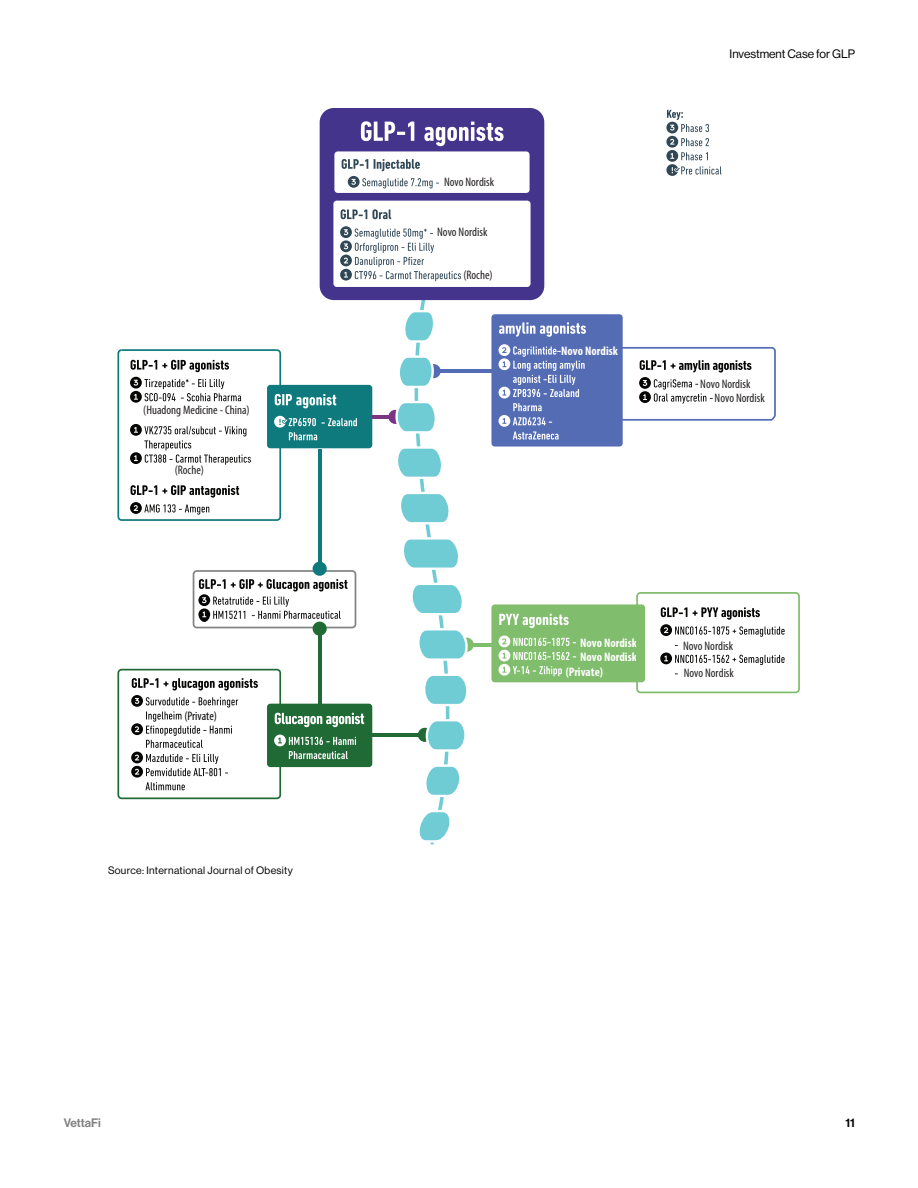
<style>
.page{position:relative;width:918px;height:1188px;background:#fff}
.page>*{position:absolute;margin:0;border:0;box-sizing:border-box;transform-origin:0 0}
.t1{font:condensed 12.3px/15px "Myriad Pro";color:#231f20}
.t2{font:700 condensed 12.3px "Myriad Pro";color:#fff}
.t3{font:condensed 12.3px "Myriad Pro";color:#060705}
.t4{font:12px "N Haas Grotesk DS Pro 55 Rg";color:#000}
.t5{font:12px "N Haas Grotesk DS Pro 65 Md";letter-spacing:-.005em;color:#818181}
.t6{font:12px "N Haas Grotesk DS Pro 65 Md";color:#000}
.Footnote_no_rule{font:10.5px "N Haas Grotesk DS Pro 55 Rg";letter-spacing:.03em;color:#000}
</style>
<div class="page">
<hr style="left:122px;top:349px;width:155px;height:2px;background:#0f7a7d">
<div style="left:117px;top:669px;width:164px;height:130px;border:2px solid #206a35;border-radius:3px"></div>
<svg style="left:660px;top:607px;width:125px;height:30px"></svg>
<svg style="left:660px;top:653px;width:125px;height:12px"></svg>
<svg style="left:623px;top:347px;width:153px;height:74px"></svg>
<div style="left:491px;top:604px;width:154px;height:78px;background:#80bd6c;border-radius:3px"></div>
<svg style="left:499px;top:614px;width:70px;height:14px"></svg>
<svg style="left:499px;top:636px;width:77px;height:40px"></svg>
<div style="left:491px;top:314px;width:132px;height:133px;background:#546cb4;border-radius:3px"></div>
<svg style="left:499px;top:322px;width:87px;height:15px"></svg>
<svg style="left:499px;top:344px;width:86px;height:96px"></svg>
<hr style="left:467px;top:643px;width:24px;height:3px;background:#80bd6c">
<div style="left:460px;top:638px;width:14px;height:14px;background:#80bd6c;border-radius:50%"></div>
<hr style="left:434px;top:369px;width:58px;height:4px;background:#546cb4">
<div style="left:320px;top:108px;width:224px;height:192px;background:#44348c;border-radius:14px"></div>
<div style="left:333px;top:201px;width:198px;height:86px;background:#fff;border-radius:3px"></div>
<svg style="left:341px;top:209px;width:50px;height:10px"></svg>
<svg style="left:130px;top:226px;width:339px;height:619px"></svg>
<div style="left:334px;top:151px;width:196px;height:42px;background:#fff;border-radius:3px"></div>
<svg style="left:342px;top:159px;width:97px;height:29px"></svg>
<svg style="left:361px;top:121px;width:143px;height:25px"></svg>
<svg style="left:666px;top:110px;width:56px;height:66px"></svg>
<div style="left:636px;top:592px;width:164px;height:101px;border:2px solid #80bd6c;border-radius:3px"></div>
<p class="t1" style="left:143px;top:402px;width:108px">(Huadong Medicine - China)</p>
<p class="t1" style="left:175px;top:462px;width:31px">(Roche)</p>
<p class="t3" style="left:184px;top:709px;width:34px">(Private)</p>
<p class="Footnote_no_rule" style="left:108px;top:865px;width:186px">Source: International Journal of Obesity</p>
<p class="t1" style="left:444px;top:174px;width:52px">Novo Nordisk</p>
<p class="t1" style="left:437px;top:225px;width:52px">Novo Nordisk</p>
<p class="t1" style="left:463px;top:267px;width:31px">(Roche)</p>
<p class="t2" style="left:561px;top:343px;width:58px">Novo Nordisk</p>
<p class="t4" style="left:730px;top:47px;width:127px">Investment Case for GLP</p>
<p class="t1" style="left:715px;top:376px;width:52px;text-indent:-14px">Novo Nordisk<br>Novo Nordisk</p>
<p class="t2" style="left:580px;top:635px;width:58px">Novo Nordisk</p>
<p class="t2" style="left:580px;top:650px;width:58px">Novo Nordisk</p>
<p class="t2" style="left:566px;top:664px;width:39px">(Private)</p>
<p class="t1" style="left:683px;top:633px;width:52px;line-height:27px">Novo Nordisk<br>Novo Nordisk</p>
<p class="t5" style="left:64px;top:1116px;width:38px">VettaFi</p>
<p class="t6" style="left:846px;top:1116px;width:11px">11</p>
</div>
